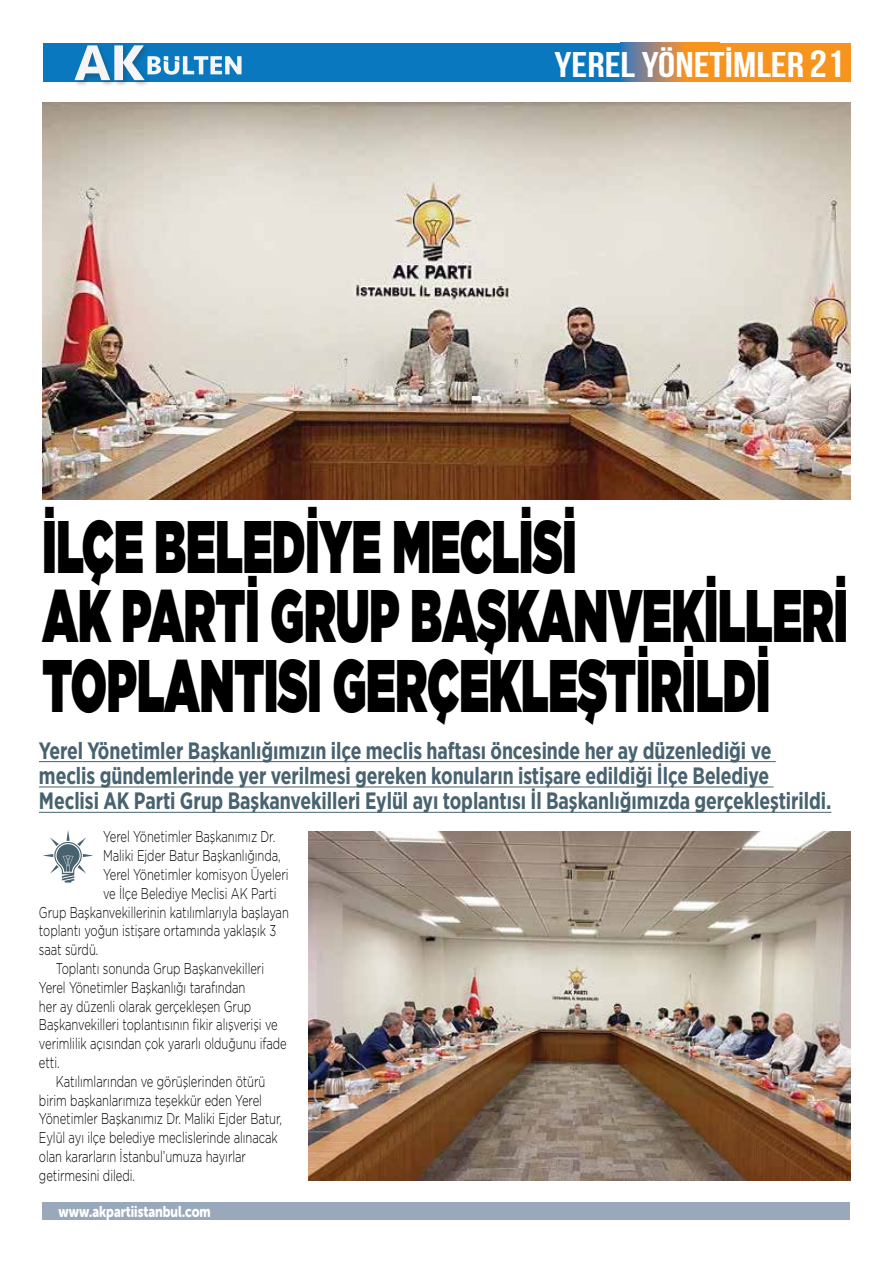
<style>
.page{position:relative;width:893px;height:1263px;background:#fff}
.page>*{position:absolute;margin:0;border:0;box-sizing:border-box;transform-origin:0 0}
.t1{font:900 74.25px/69.9px "Gotham";letter-spacing:-.005em;color:#000;scale:.6 1}
.t2{font:700 35.7px "Bebas Neue";color:#fff;scale:1.21 1}
.t3{font:700 23.7px/25.3px "Gotham Narrow";letter-spacing:-.005em;color:#48626f;scale:.85 1}
.t4{font:300 15.6px "Gotham";letter-spacing:-.005em;color:#000;scale:.72 1}
.t5{font:15.6px "Museo Sans Rounded 900";color:#fff;scale:.8 1}
.s1{font-size:37.95px}
</style>
<div class="page">
<div style="left:43px;top:1203px;width:807px;height:17px;background:#99a9bb"></div>
<div style="left:43px;top:43px;width:806px;height:39px;background:#0978be"></div>
<div style="left:686px;top:43px;width:164px;height:39px;background:#f7941e"></div>
<svg style="left:621px;top:43px;width:65px;height:39px;background:#998477"></svg>
<img style="left:74px;top:80px;width:74px;height:5px">
<svg style="left:74px;top:45px;width:168px;height:35px"></svg>
<img style="left:308px;top:832px;width:542px;height:348px">
<img style="left:43px;top:102px;width:807px;height:397px">
<svg style="left:43px;top:830px;width:51px;height:52px"></svg>
<hr style="left:39px;top:761px;width:737px;height:1px;background:#48626f">
<hr style="left:39px;top:786px;width:735px;height:1px;background:#48626f">
<hr style="left:39px;top:812px;width:792px;height:1px;background:#48626f">
<h2 class="t2" style="left:555px;top:45px;width:241px">YEREL YÖNETİMLER <span class="s1">21</span></h2>
<h1 class="t1" style="left:43px;top:510px;width:1344px">İLÇE BELEDİYE MECLİSİ<br>AK PARTİ GRUP BAŞKANVEKİLLERİ<br>TOPLANTISI GERÇEKLEŞTİRİLDİ</h1>
<p class="t3" style="left:39px;top:737px;width:934px">Yerel Yönetimler Başkanlığımızın ilçe meclis haftası öncesinde her ay düzenlediği ve meclis gündemlerinde yer verilmesi gereken konuların istişare edildiği İlçe Belediye<br>Meclisi AK Parti Grup Başkanvekilleri Eylül ayı toplantısı İl Başkanlığımızda gerçekleştirildi.</p>
<p class="t4" style="left:103px;top:827px;width:241px">Yerel Yönetimler Başkanımız Dr.</p>
<p class="t4" style="left:103px;top:846px;width:248px">Maliki Ejder Batur Başkanlığında,</p>
<p class="t4" style="left:103px;top:865px;width:259px">Yerel Yönetimler komisyon Üyeleri</p>
<p class="t4" style="left:103px;top:883px;width:242px">ve İlçe Belediye Meclisi AK Parti</p>
<p class="t4" style="left:39px;top:902px;width:349px">Grup Başkanvekillerinin katılımlarıyla başlayan</p>
<p class="t4" style="left:39px;top:921px;width:331px">toplantı yoğun istişare ortamında yaklaşık 3</p>
<p class="t4" style="left:39px;top:940px;width:84px">saat sürdü.</p>
<p class="t4" style="left:56px;top:959px;width:291px">Toplantı sonunda Grup Başkanvekilleri</p>
<p class="t4" style="left:39px;top:977px;width:288px">Yerel Yönetimler Başkanlığı tarafından</p>
<p class="t4" style="left:39px;top:996px;width:296px">her ay düzenli olarak gerçekleşen Grup</p>
<p class="t4" style="left:39px;top:1015px;width:333px">Başkanvekilleri toplantısının fikir alışverişi ve</p>
<p class="t4" style="left:39px;top:1034px;width:346px">verimlilik açısından çok yararlı olduğunu ifade</p>
<p class="t4" style="left:39px;top:1053px;width:30px">etti.</p>
<p class="t4" style="left:56px;top:1071px;width:292px">Katılımlarından ve görüşlerinden ötürü</p>
<p class="t4" style="left:39px;top:1090px;width:311px">birim başkanlarımıza teşekkür eden Yerel</p>
<p class="t4" style="left:39px;top:1109px;width:339px">Yönetimler Başkanımız Dr. Maliki Ejder Batur,</p>
<p class="t4" style="left:39px;top:1128px;width:333px">Eylül ayı ilçe belediye meclislerinde alınacak</p>
<p class="t4" style="left:39px;top:1147px;width:289px">olan kararların İstanbul’umuza hayırlar</p>
<p class="t4" style="left:39px;top:1165px;width:135px">getirmesini diledi.</p>
<p class="t5" style="left:59px;top:1202px;width:192px">www.akpartiistanbul.com</p>
</div>
